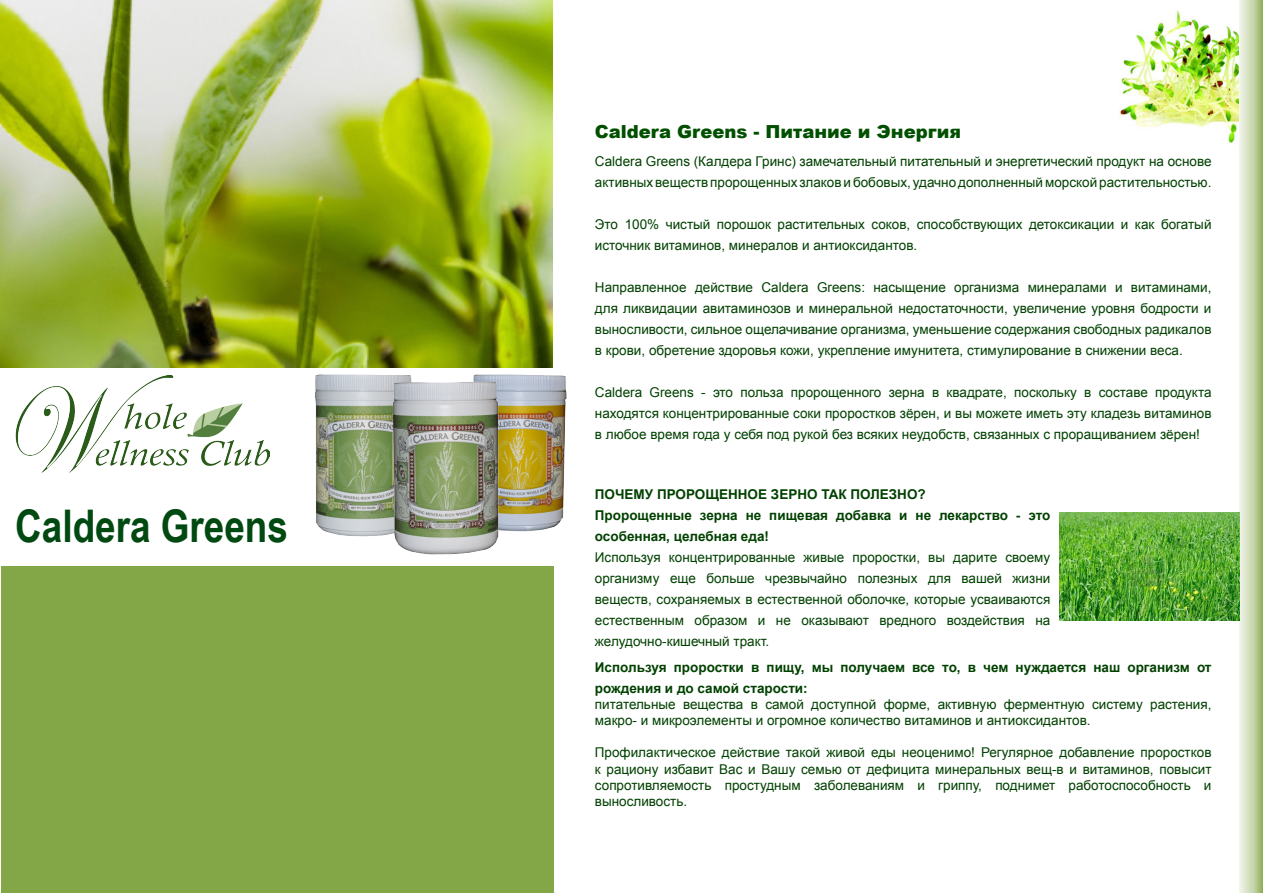
<style>
.page{position:relative;width:1263px;height:893px;background:#fff}
.page>*{position:absolute;margin:0;border:0;box-sizing:border-box;transform-origin:0 0}
.t1{font:700 45px "Arial Narrow";color:#004911}
.t2{font:900 18px "Arial";color:#005000}
.t3{font:13.5px/21px "Arial";color:#004100;text-align:justify}
.t4{font:700 13.5px/21px "Arial";color:#004100}
</style>
<div class="page">
<img style="left:1118px;top:10px;width:121px;height:133px">
<img style="left:0;top:0;width:553px;height:367px">
<div style="left:1px;top:566px;width:553px;height:327px;background:#83a747"></div>
<img style="left:1239px;top:0;width:24px;height:893px">
<img style="left:15px;top:375px;width:254px;height:98px">
<img style="left:473px;top:375px;width:94px;height:157px">
<img style="left:315px;top:375px;width:96px;height:162px">
<img style="left:392px;top:382px;width:107px;height:173px">
<img style="left:1059px;top:512px;width:180px;height:108px">
<p class="t1" style="left:15px;top:492px;width:274px">Caldera Greens</p>
<p class="t2" style="left:595px;top:119px;width:367px">Caldera Greens - Питание и Энергия</p>
<p class="t3" style="left:595px;top:151px;width:618px">Caldera Greens (Калдера Гринс) замечательный питательный и энергетический продукт на основе активных веществ пророщенных злаков и бобовых, удачно дополненный морской растительностью.</p>
<p class="t3" style="left:595px;top:214px;width:618px">Это 100% чистый порошок растительных соков, способствующих детоксикации и как богатый источник витаминов, минералов и антиоксидантов.</p>
<p class="t3" style="left:595px;top:277px;width:618px">Направленное действие Caldera Greens: насыщение организма минералами и витаминами, для ликвидации авитаминозов и минеральной недостаточности, увеличение уровня бодрости и выносливости, сильное ощелачивание организма, уменьшение содержания свободных радикалов в крови, обретение здоровья кожи, укрепление имунитета, стимулирование в снижении веса.</p>
<p class="t3" style="left:595px;top:382px;width:618px">Caldera Greens - это польза пророщенного зерна в квадрате, поскольку в составе продукта находятся концентрированные соки проростков зёрен, и вы можете иметь эту кладезь витаминов в любое время года у себя под рукой без всяких неудобств, связанных с проращиванием зёрен!</p>
<p class="t4" style="left:595px;top:484px;width:332px">ПОЧЕМУ ПРОРОЩЕННОЕ ЗЕРНО ТАК ПОЛЕЗНО?</p>
<p class="t4" style="left:595px;top:505px;width:457px">Пророщенные зерна не пищевая добавка и не лекарство - это особенная, целебная еда!</p>
<p class="t3" style="left:595px;top:546px;width:457px">Используя концентрированные живые проростки, вы дарите своему организму еще больше чрезвычайно полезных для вашей жизни веществ, сохраняемых в естественной оболочке, которые усваиваются естественным образом и не оказывают вредного воздействия на желудочно-кишечный тракт.</p>
<p class="t4" style="left:595px;top:657px;width:618px">Используя проростки в пищу, мы получаем все то, в чем нуждается наш организм от рождения и до самой старости:</p>
<p class="t3" style="left:595px;top:696px;width:618px;line-height:16.2px">питательные вещества в самой доступной форме, активную ферментную систему растения, макро- и микроэлементы и огромное количество витаминов и антиоксидантов.</p>
<p class="t3" style="left:595px;top:745px;width:618px;line-height:16.2px">Профилактическое действие такой живой еды неоценимо! Регулярное добавление проростков к рациону избавит Вас и Вашу семью от дефицита минеральных вещ-в и витаминов, повысит сопротивляемость простудным заболеваниям и гриппу, поднимет работоспособность и выносливость.</p>
</div>
